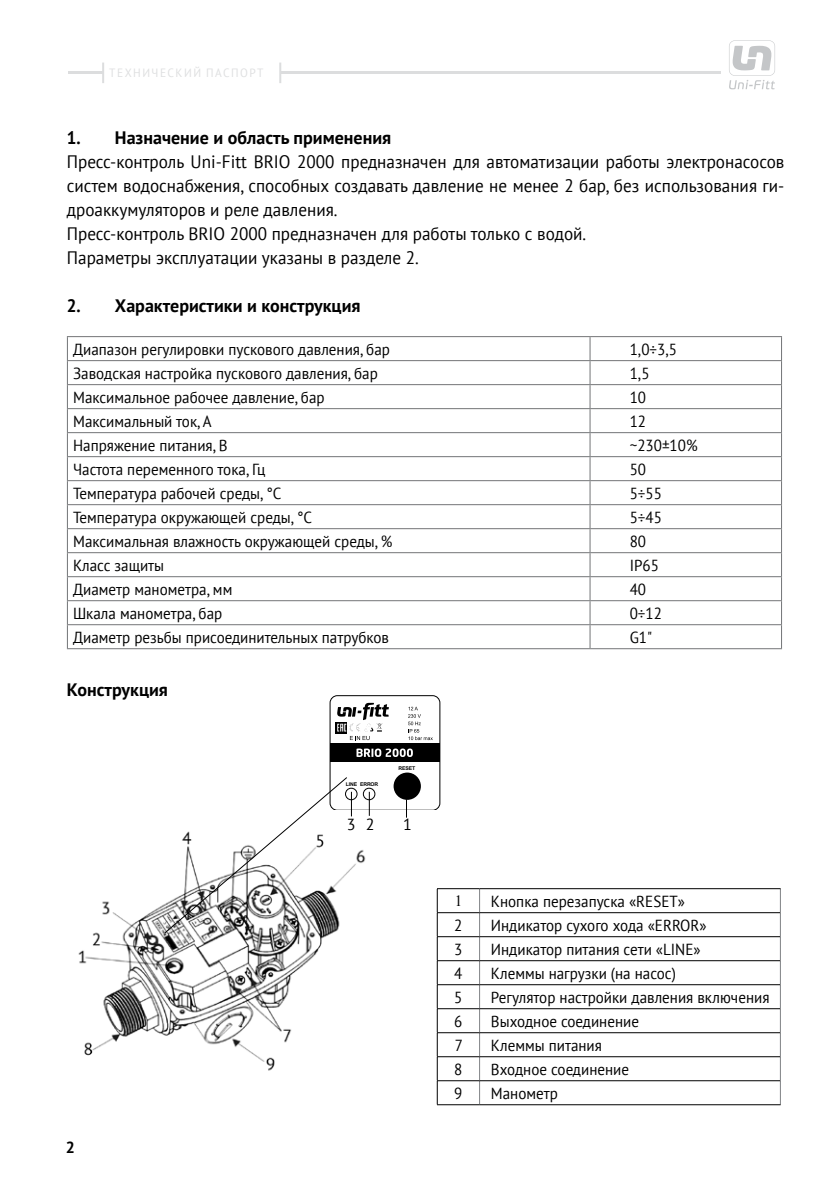
<style>
.page{position:relative;width:840px;height:1191px;background:#fff}
.page>*{position:absolute;margin:0;border:0;box-sizing:border-box;transform-origin:0 0}
.t1{font:18px/24px "PT Sans";color:#000;scale:.95 1}
.t2{font:700 18px "PT Sans";color:#000;scale:.95 1}
.t3{font:700 18px "PT Sans";color:#000}
.t4{font:16px "PT Sans";color:#000;scale:.94 1}
.t5{font:16px "PT Sans";color:#000}
.t6{font:700 16px "PT Sans";color:#000}
.t7{font:12px "PT Sans";letter-spacing:.13em;color:#dedfe0;scale:.95 1}
.t8{font:700 5.2px "Arial";letter-spacing:-.02em;color:#000}
</style>
<div class="page">
<hr style="left:68px;top:71px;width:714px;height:3px;background:#dcddde">
<div style="left:103px;top:63px;width:177px;height:20px;background:#fff"></div>
<hr style="left:102px;top:63px;width:2px;height:20px;background:#dcddde">
<hr style="left:279px;top:63px;width:2px;height:20px;background:#dcddde">
<div style="left:720px;top:34px;width:62px;height:62px;background:#fff"></div>
<svg style="left:729px;top:40px;width:45px;height:49px"></svg>
<hr style="left:67px;top:336px;width:522px;height:1px;background:#737577">
<hr style="left:589px;top:336px;width:192px;height:1px;background:#737577">
<hr style="left:67px;top:360px;width:522px;height:1px;background:#737577">
<hr style="left:589px;top:360px;width:192px;height:1px;background:#737577">
<hr style="left:67px;top:384px;width:522px;height:1px;background:#737577">
<hr style="left:589px;top:384px;width:192px;height:1px;background:#737577">
<hr style="left:67px;top:408px;width:522px;height:1px;background:#737577">
<hr style="left:589px;top:408px;width:192px;height:1px;background:#737577">
<hr style="left:67px;top:432px;width:522px;height:1px;background:#737577">
<hr style="left:589px;top:432px;width:192px;height:1px;background:#737577">
<hr style="left:67px;top:456px;width:522px;height:1px;background:#737577">
<hr style="left:589px;top:456px;width:192px;height:1px;background:#737577">
<hr style="left:67px;top:480px;width:522px;height:1px;background:#737577">
<hr style="left:589px;top:480px;width:192px;height:1px;background:#737577">
<hr style="left:67px;top:504px;width:522px;height:1px;background:#737577">
<hr style="left:589px;top:504px;width:192px;height:1px;background:#737577">
<hr style="left:67px;top:528px;width:522px;height:1px;background:#737577">
<hr style="left:589px;top:528px;width:192px;height:1px;background:#737577">
<hr style="left:67px;top:552px;width:522px;height:1px;background:#737577">
<hr style="left:589px;top:552px;width:192px;height:1px;background:#737577">
<hr style="left:67px;top:576px;width:522px;height:1px;background:#737577">
<hr style="left:589px;top:576px;width:192px;height:1px;background:#737577">
<hr style="left:67px;top:600px;width:522px;height:1px;background:#737577">
<hr style="left:589px;top:600px;width:192px;height:1px;background:#737577">
<hr style="left:67px;top:624px;width:522px;height:1px;background:#737577">
<svg style="left:67px;top:337px;width:1px;height:311px"></svg>
<hr style="left:589px;top:624px;width:192px;height:1px;background:#737577">
<svg style="left:589px;top:337px;width:1px;height:311px"></svg>
<svg style="left:780px;top:337px;width:1px;height:289px"></svg>
<hr style="left:67px;top:648px;width:522px;height:1px;background:#737577">
<hr style="left:589px;top:648px;width:192px;height:1px;background:#737577">
<img style="left:78px;top:901px;width:86px;height:155px">
<svg style="left:479px;top:889px;width:1px;height:215px"></svg>
<svg style="left:779px;top:889px;width:1px;height:215px"></svg>
<hr style="left:437px;top:888px;width:42px;height:1px;background:#000">
<hr style="left:479px;top:888px;width:301px;height:1px;background:#000">
<hr style="left:437px;top:912px;width:42px;height:1px;background:#000">
<hr style="left:479px;top:912px;width:300px;height:1px;background:#000">
<hr style="left:437px;top:936px;width:42px;height:1px;background:#000">
<hr style="left:479px;top:936px;width:300px;height:1px;background:#000">
<hr style="left:437px;top:960px;width:42px;height:1px;background:#000">
<hr style="left:479px;top:960px;width:300px;height:1px;background:#000">
<hr style="left:437px;top:984px;width:42px;height:1px;background:#000">
<hr style="left:479px;top:984px;width:300px;height:1px;background:#000">
<hr style="left:437px;top:1008px;width:42px;height:1px;background:#000">
<hr style="left:479px;top:1008px;width:300px;height:1px;background:#000">
<hr style="left:437px;top:1032px;width:42px;height:1px;background:#000">
<hr style="left:479px;top:1032px;width:300px;height:1px;background:#000">
<hr style="left:437px;top:1056px;width:42px;height:1px;background:#000">
<hr style="left:479px;top:1056px;width:300px;height:1px;background:#000">
<hr style="left:437px;top:1080px;width:42px;height:1px;background:#000">
<hr style="left:479px;top:1080px;width:300px;height:1px;background:#000">
<hr style="left:437px;top:1104px;width:42px;height:1px;background:#000">
<hr style="left:479px;top:1104px;width:301px;height:1px;background:#000">
<svg style="left:164px;top:695px;width:276px;height:409px"></svg>
<p class="t7" style="left:109px;top:66px;width:164px">ТЕХНИЧЕСКИЙ ПАСПОРТ</p>
<p class="t2" style="left:67px;top:126px;width:343px">1. Назначение и область применения</p>
<p class="t1" style="left:67px;top:149px;width:756px">Пресс-контроль Uni-Fitt BRIO 2000 предназначен для автоматизации работы электронасосов систем водоснабжения, способных создавать давление не менее 2 бар, без использования ги&shy;дроаккумуляторов и реле давления.<br>Пресс-контроль BRIO 2000 предназначен для работы только с водой.<br>Параметры эксплуатации указаны в разделе 2.</p>
<p class="t2" style="left:67px;top:294px;width:310px">2. Характеристики и конструкция</p>
<p class="t4" style="left:73px;top:339px;width:338px">Диапазон регулировки пускового давления, бар</p>
<p class="t4" style="left:629px;top:339px;width:52px">1,0÷3,5</p>
<p class="t4" style="left:73px;top:363px;width:325px">Заводская настройка пускового давления, бар</p>
<p class="t4" style="left:629px;top:363px;width:23px">1,5</p>
<p class="t4" style="left:73px;top:387px;width:269px">Максимальное рабочее давление, бар</p>
<p class="t4" style="left:629px;top:387px;width:19px">10</p>
<p class="t4" style="left:73px;top:411px;width:149px">Максимальный ток, А</p>
<p class="t4" style="left:629px;top:411px;width:19px">12</p>
<p class="t4" style="left:73px;top:435px;width:166px">Напряжение питания, В</p>
<p class="t4" style="left:629px;top:435px;width:74px">~230±10%</p>
<p class="t4" style="left:73px;top:459px;width:206px">Частота переменного тока, Гц</p>
<p class="t4" style="left:629px;top:459px;width:19px">50</p>
<p class="t4" style="left:73px;top:483px;width:223px">Температура рабочей среды, °С</p>
<p class="t4" style="left:629px;top:483px;width:36px">5÷55</p>
<p class="t4" style="left:73px;top:507px;width:255px">Температура окружающей среды, °С</p>
<p class="t4" style="left:629px;top:507px;width:36px">5÷45</p>
<p class="t4" style="left:73px;top:531px;width:341px">Максимальная влажность окружающей среды, %</p>
<p class="t4" style="left:629px;top:531px;width:19px">80</p>
<p class="t4" style="left:73px;top:555px;width:98px">Класс защиты</p>
<p class="t4" style="left:629px;top:555px;width:33px">IP65</p>
<p class="t4" style="left:73px;top:579px;width:171px">Диаметр манометра, мм</p>
<p class="t4" style="left:629px;top:579px;width:19px">40</p>
<p class="t4" style="left:73px;top:603px;width:160px">Шкала манометра, бар</p>
<p class="t4" style="left:629px;top:603px;width:36px">0÷12</p>
<p class="t4" style="left:73px;top:627px;width:337px">Диаметр резьбы присоединительных патрубков</p>
<p class="t4" style="left:629px;top:627px;width:25px">G1"</p>
<p class="t3" style="left:67px;top:678px;width:102px">Конструкция</p>
<p class="t8" style="left:345px;top:780px;width:34px">LINE ERROR</p>
<p class="t8" style="left:398px;top:765px;width:18px">RESET</p>
<p class="t6" style="left:66px;top:1137px;width:11px">2</p>
<p class="t5" style="left:347px;top:814px;width:29px">3 2</p>
<p class="t5" style="left:403px;top:814px;width:10px">1</p>
<p class="t4" style="left:490px;top:891px;width:208px">Кнопка перезапуска «RESET»</p>
<p class="t4" style="left:454px;top:915px;width:10px">2</p>
<p class="t4" style="left:490px;top:915px;width:231px">Индикатор сухого хода «ERROR»</p>
<p class="t4" style="left:454px;top:939px;width:10px">3</p>
<p class="t4" style="left:490px;top:939px;width:224px">Индикатор питания сети «LINE»</p>
<p class="t4" style="left:454px;top:963px;width:10px">4</p>
<p class="t4" style="left:490px;top:963px;width:198px">Клеммы нагрузки (на насос)</p>
<p class="t4" style="left:454px;top:987px;width:10px">5</p>
<p class="t4" style="left:490px;top:987px;width:298px">Регулятор настройки давления включения</p>
<p class="t4" style="left:454px;top:1011px;width:10px">6</p>
<p class="t4" style="left:490px;top:1011px;width:159px">Выходное соединение</p>
<p class="t4" style="left:454px;top:1035px;width:10px">7</p>
<p class="t4" style="left:490px;top:1035px;width:119px">Клеммы питания</p>
<p class="t4" style="left:454px;top:1059px;width:10px">8</p>
<p class="t4" style="left:490px;top:1059px;width:148px">Входное соединение</p>
<p class="t4" style="left:454px;top:1083px;width:10px">9</p>
<p class="t4" style="left:490px;top:1083px;width:73px">Манометр</p>
</div>
